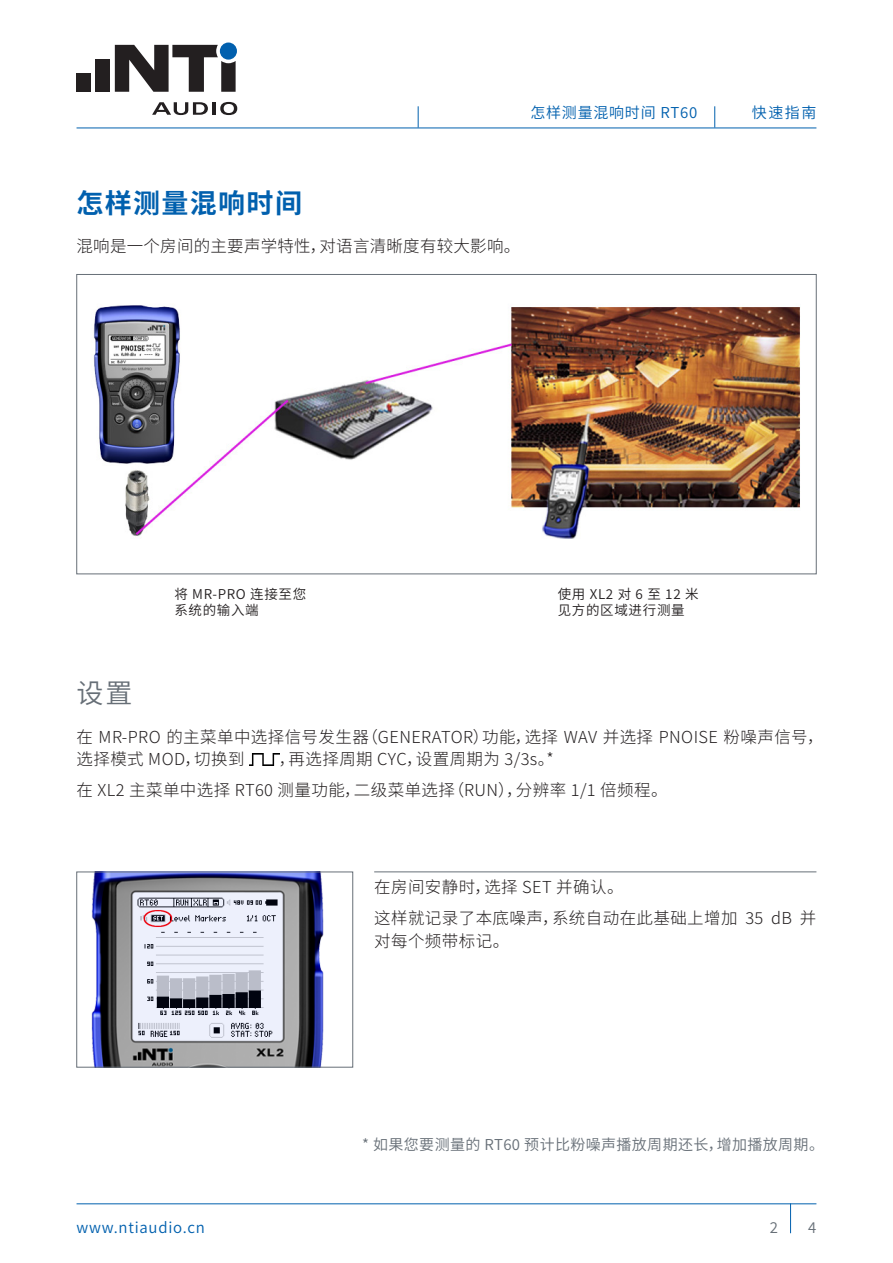
<style>
.page{position:relative;width:893px;height:1263px;background:#fff}
.page>*{position:absolute;margin:0;border:0;box-sizing:border-box;transform-origin:0 0}
.Headline_3_blau{font:700 27px "Source Han Sans SC";letter-spacing:.05em;color:#0160ae}
.Headline_2_CAPS{font:27px "Source Han Sans SC";color:#676f77}
.Text{font:300 16.5px/22.5px "Source Han Sans SC";letter-spacing:.025em;color:#231f20}
.Headline_5_2_Linie{font:300 16.5px "Source Han Sans SC";letter-spacing:.025em;color:#231f20}
.Footer_right{font:15px "Source Han Sans SC";letter-spacing:.025em;color:#676f77}
.t1{font:15px "Source Han Sans SC";letter-spacing:.05em;color:#0160ae}
.Bildtitel_schwarz{font:13.5px "Source Han Sans SC";letter-spacing:.05em;color:#231f20}
</style>
<div class="page">
<hr style="left:77px;top:1203px;width:739px;height:1px;background:#0160ae">
<hr style="left:77px;top:128px;width:739px;height:1px;background:#0160ae">
<div style="left:96px;top:59px;width:14px;height:33px;background:#231f20"></div>
<div style="left:77px;top:73px;width:14px;height:19px;background:#231f20"></div>
<svg style="left:152px;top:102px;width:56px;height:13px"></svg>
<hr style="left:212px;top:102px;width:4px;height:13px;background:#231f20">
<svg style="left:220px;top:102px;width:17px;height:13px"></svg>
<svg style="left:115px;top:45px;width:121px;height:47px"></svg>
<div style="left:220px;top:43px;width:17px;height:17px;background:#0160ae;border-radius:50%"></div>
<img style="left:93px;top:305px;width:707px;height:234px">
<img style="left:91px;top:874px;width:233px;height:191px">
<div style="left:77px;top:872px;width:276px;height:195px;border:1px solid #676f77"></div>
<hr style="left:790px;top:1203px;width:1px;height:30px;background:#0160ae">
<svg style="left:714px;top:106px;width:1px;height:22px"></svg>
<svg style="left:418px;top:106px;width:1px;height:22px"></svg>
<hr style="left:374px;top:872px;width:442px;height:1px;background:#676f77">
<img style="left:249px;top:753px;width:31px;height:12px">
<p class="t1" style="left:530px;top:104px;width:168px">怎样测量混响时间 RT60</p>
<p class="t1" style="left:752px;top:104px;width:66px">快速指南</p>
<p class="Headline_3_blau" style="left:77px;top:188px;width:227px">怎样测量混响时间</p>
<p class="Text" style="left:77px;top:235px;width:445px">混响是一个房间的主要声学特性，对语言清晰度有较大影响。</p>
<p class="Bildtitel_schwarz" style="left:174px;top:586px;width:133px">将 MR-PRO 连接至您</p>
<p class="Bildtitel_schwarz" style="left:174px;top:603px;width:86px">系统的输入端</p>
<p class="Bildtitel_schwarz" style="left:558px;top:586px;width:142px">使用 XL2 对 6 至 12 米</p>
<p class="Bildtitel_schwarz" style="left:558px;top:603px;width:128px">见方的区域进行测量</p>
<p class="Headline_2_CAPS" style="left:77px;top:678px;width:58px">设置</p>
<p class="Text" style="left:77px;top:726px;width:749px">在 MR-PRO 的主菜单中选择信号发生器（GENERATOR）功能，选择 WAV 并选择 PNOISE 粉噪声信号，选择模式 MOD，切换到</p>
<p class="Text" style="left:279px;top:748px;width:277px">，再选择周期 CYC，设置周期为 3/3s。*</p>
<p class="Text" style="left:77px;top:779px;width:593px">在 XL2 主菜单中选择 RT60 测量功能，二级菜单选择（RUN），分辨率 1/1 倍频程。</p>
<p class="Headline_5_2_Linie" style="left:374px;top:878px;width:251px">在房间安静时，选择 SET 并确认。</p>
<p class="Text" style="left:374px;top:907px;width:444px">这样就记录了本底噪声，系统自动在此基础上增加 35 dB 并对每个频带标记。</p>
<p class="Footer_right" style="left:362px;top:1136px;width:463px">* 如果您要测量的 RT60 预计比粉噪声播放周期还长，增加播放周期。</p>
<p class="t1" style="left:77px;top:1219px;width:130px">www.ntiaudio.cn</p>
<p class="Footer_right" style="left:770px;top:1219px;width:10px">2</p>
<p class="Footer_right" style="left:808px;top:1219px;width:10px">4</p>
</div>
